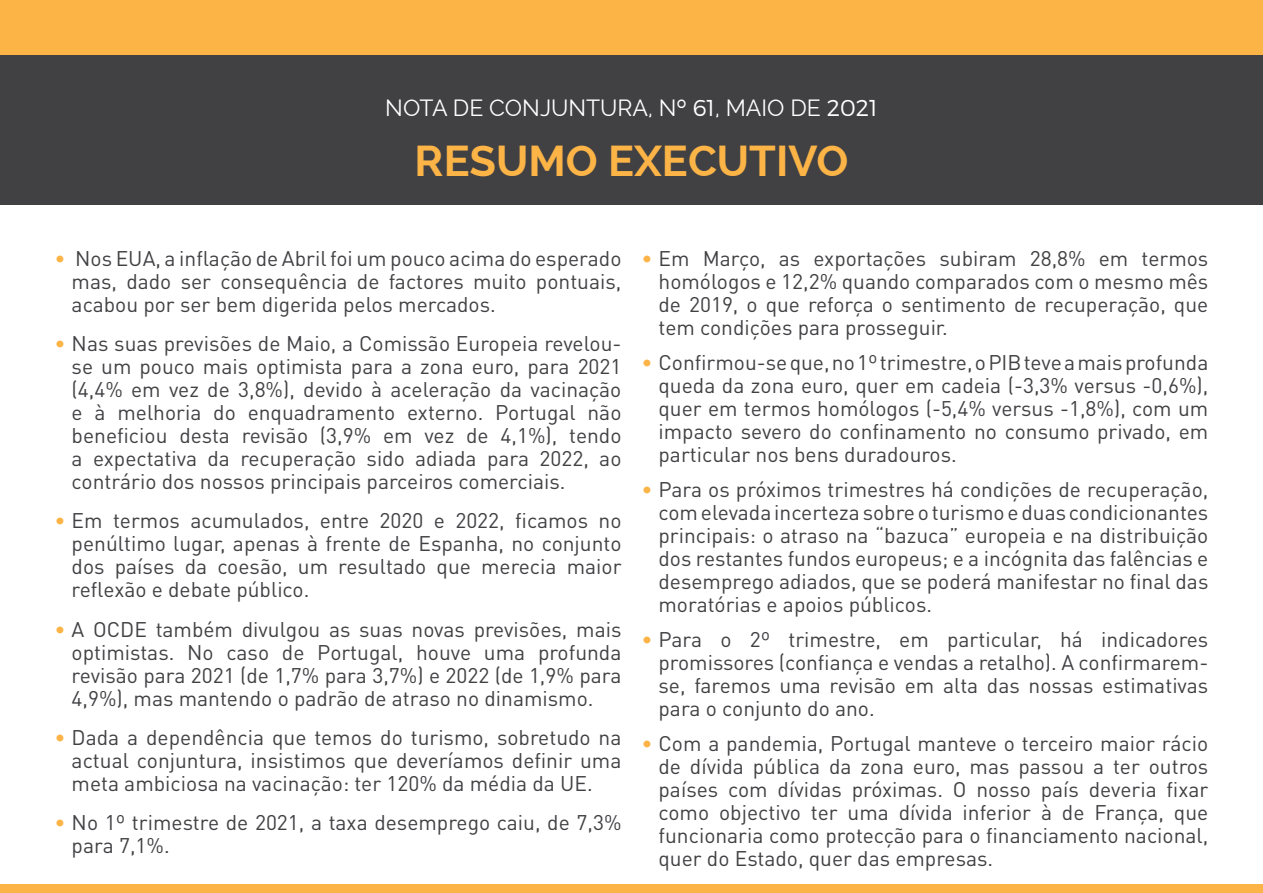
<style>
.page{position:relative;width:1263px;height:893px;background:#fff}
.page>*{position:absolute;margin:0;border:0;box-sizing:border-box;transform-origin:0 0}
.t1{font:700 43.2px "Raleway";color:#fcb447}
.t2{font:22.95px "Raleway";color:#fff}
.t3{font:21px/23px "DIN Pro";color:#414144;text-align:justify}
.s1{font-family:"Montserrat";font-weight:300}
.s2{color:#fcb447}
</style>
<div class="page">
<div style="left:0;top:40px;width:1263px;height:165px;background:#414144"></div>
<div style="left:0;top:0;width:1263px;height:54px;background:#fcb447"></div>
<div style="left:0;top:884px;width:1263px;height:9px;background:#fcb447"></div>
<p class="t2" style="left:385px;top:94px;width:494px">NOTA DE CONJUNTURA, Nº <span class="s1">61</span>, MAIO DE <span class="s1">2021</span></p>
<h1 class="t1" style="left:415px;top:136px;width:435px">RESUMO EXECUTIVO</h1>
<p class="t3" style="left:72px;top:246px;width:551px;text-indent:-17px"><span class="s2">•</span> Nos EUA, a inflação de Abril foi um pouco acima do esperado mas, dado ser consequência de factores muito pontuais, acabou por ser bem digerida pelos mercados.</p>
<p class="t3" style="left:72px;top:331px;width:551px;text-indent:-17px"><span class="s2">•</span> Nas suas previsões de Maio, a Comissão Europeia revelou&shy;se um pouco mais optimista para a zona euro, para 2021 (4,4% em vez de 3,8%), devido à aceleração da vacinação e à melhoria do enquadramento externo. Portugal não beneficiou desta revisão (3,9% em vez de 4,1%), tendo a expectativa da recuperação sido adiada para 2022, ao contrário dos nossos principais parceiros comerciais.</p>
<p class="t3" style="left:72px;top:508px;width:551px;text-indent:-17px"><span class="s2">•</span> Em termos acumulados, entre 2020 e 2022, ficamos no penúltimo lugar, apenas à frente de Espanha, no conjunto dos países da coesão, um resultado que merecia maior reflexão e debate público.</p>
<p class="t3" style="left:72px;top:617px;width:551px;text-indent:-17px"><span class="s2">•</span> A OCDE também divulgou as suas novas previsões, mais optimistas. No caso de Portugal, houve uma profunda revisão para 2021 (de 1,7% para 3,7%) e 2022 (de 1,9% para 4,9%), mas mantendo o padrão de atraso no dinamismo.</p>
<p class="t3" style="left:72px;top:725px;width:551px;text-indent:-17px"><span class="s2">•</span> Dada a dependência que temos do turismo, sobretudo na actual conjuntura, insistimos que deveríamos definir uma meta ambiciosa na vacinação: ter 120% da média da UE.</p>
<p class="t3" style="left:72px;top:810px;width:551px;text-indent:-17px"><span class="s2">•</span> No 1º trimestre de 2021, a taxa desemprego caiu, de 7,3% para 7,1%.</p>
<p class="t3" style="left:658px;top:246px;width:551px;text-indent:-17px"><span class="s2">•</span> Em Março, as exportações subiram 28,8% em termos homólogos e 12,2% quando comparados com o mesmo mês de 2019, o que reforça o sentimento de recuperação, que tem condições para prosseguir.</p>
<p class="t3" style="left:658px;top:350px;width:551px;text-indent:-17px"><span class="s2">•</span> Confirmou-se que, no 1º trimestre, o PIB teve a mais profunda queda da zona euro, quer em cadeia (-3,3% versus -0,6%), quer em termos homólogos (-5,4% versus -1,8%), com um impacto severo do confinamento no consumo privado, em particular nos bens duradouros.</p>
<p class="t3" style="left:658px;top:477px;width:551px;text-indent:-17px"><span class="s2">•</span> Para os próximos trimestres há condições de recuperação, com elevada incerteza sobre o turismo e duas condicionantes principais: o atraso na “bazuca” europeia e na distribuição dos restantes fundos europeus; e a incógnita das falências e desemprego adiados, que se poderá manifestar no final das moratórias e apoios públicos.</p>
<p class="t3" style="left:658px;top:627px;width:551px;text-indent:-17px"><span class="s2">•</span> Para o 2º trimestre, em particular, há indicadores promissores (confiança e vendas a retalho). A confirmarem&shy;se, faremos uma revisão em alta das nossas estimativas para o conjunto do ano.</p>
<p class="t3" style="left:658px;top:731px;width:551px;text-indent:-17px"><span class="s2">•</span> Com a pandemia, Portugal manteve o terceiro maior rácio de dívida pública da zona euro, mas passou a ter outros países com dívidas próximas. O nosso país deveria fixar como objectivo ter uma dívida inferior à de França, que funcionaria como protecção para o financiamento nacional, quer do Estado, quer das empresas.</p>
</div>
